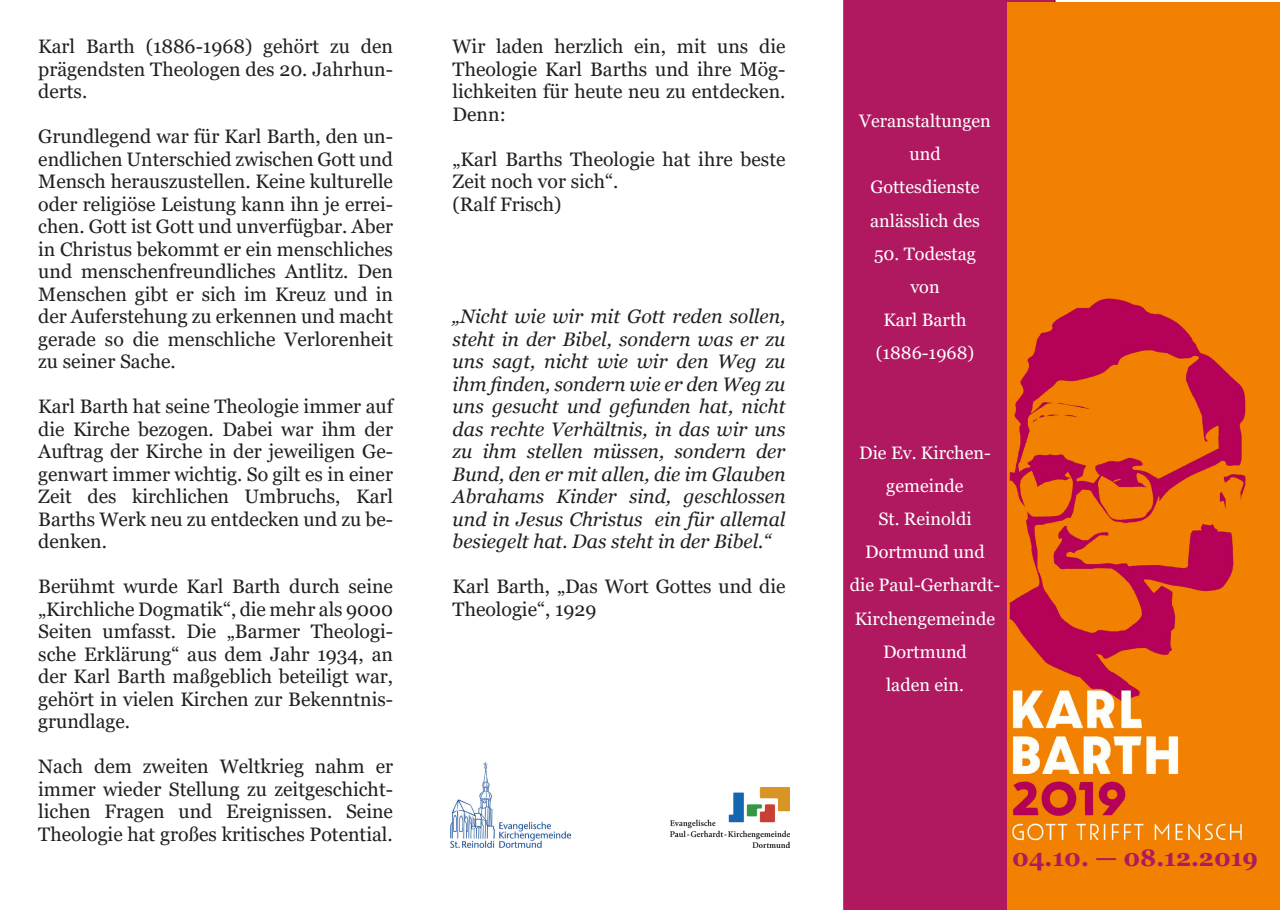
<style>
.page{position:relative;width:1280px;height:910px;background:#fff}
.page>*{position:absolute;margin:0;border:0;box-sizing:border-box;transform-origin:0 0}
.t1{font:700 24px "Georgia";color:#b01860}
.t2{font:19.5px/22.5px "Georgia";color:#231f20;text-align:justify}
.t3{font:italic 19.5px/22.5px "Georgia";color:#231f20;text-align:justify}
.t4{font:18px/33.2px "Georgia";color:#fff;text-align:center}
</style>
<div class="page">
<div style="left:843px;top:0;width:212px;height:910px;background:#b01860"></div>
<hr style="left:1055px;top:0;width:1px;height:595px;background:#231f20">
<img style="left:1008px;top:2px;width:272px;height:908px">
<img style="left:671px;top:787px;width:119px;height:60px">
<img style="left:451px;top:762px;width:119px;height:85px">
<p class="t2" style="left:38px;top:35px;width:356px">Karl Barth (1886-1968) gehört zu den prägendsten Theologen des 20. Jahrhun&shy;derts.</p>
<p class="t2" style="left:38px;top:125px;width:356px">Grundlegend war für Karl Barth, den un&shy;endlichen Unterschied zwischen Gott und Mensch herauszustellen. Keine kulturelle oder religiöse Leistung kann ihn je errei&shy;chen. Gott ist Gott und unverfügbar. Aber in Christus bekommt er ein menschliches und menschenfreundliches Antlitz. Den Menschen gibt er sich im Kreuz und in der Auferstehung zu erkennen und macht gerade so die menschliche Verlorenheit zu seiner Sache.</p>
<p class="t2" style="left:38px;top:396px;width:356px">Karl Barth hat seine Theologie immer auf die Kirche bezogen. Dabei war ihm der Auftrag der Kirche in der jeweiligen Ge&shy;genwart immer wichtig. So gilt es in einer Zeit des kirchlichen Umbruchs, Karl Barths Werk neu zu entdecken und zu be&shy;denken.</p>
<p class="t2" style="left:38px;top:576px;width:356px">Berühmt wurde Karl Barth durch seine „Kirchliche Dogmatik“, die mehr als 9000<br>Seiten umfasst. Die „Barmer Theologi&shy;sche Erklärung“ aus dem Jahr 1934, an der Karl Barth maßgeblich beteiligt war, gehört in vielen Kirchen zur Bekenntnis&shy;grundlage.</p>
<p class="t2" style="left:38px;top:756px;width:356px">Nach dem zweiten Weltkrieg nahm er immer wieder Stellung zu zeitgeschicht&shy;lichen Fragen und Ereignissen. Seine Theologie hat großes kritisches Potential.</p>
<p class="t2" style="left:453px;top:36px;width:334px">Wir laden herzlich ein, mit uns die Theologie Karl Barths und ihre Mög&shy;lichkeiten für heute neu zu entdecken.<br>Denn:</p>
<p class="t2" style="left:453px;top:148px;width:334px;text-align:left">„Karl Barths Theologie hat ihre beste<br>Zeit noch vor sich“.<br>(Ralf Frisch)</p>
<p class="t3" style="left:453px;top:305px;width:334px">„Nicht wie wir mit Gott reden sollen, steht in der Bibel, sondern was er zu uns sagt, nicht wie wir den Weg zu ihm finden, sondern wie er den Weg zu uns gesucht und gefunden hat, nicht das rechte Verhältnis, in das wir uns zu ihm stellen müssen, sondern der Bund, den er mit allen, die im Glauben Abrahams Kinder sind, geschlossen und in Jesus Christus ein für allemal besiegelt hat. Das steht in der Bibel.“</p>
<p class="t2" style="left:453px;top:576px;width:334px">Karl Barth, „Das Wort Gottes und die<br>Theologie“, 1929</p>
<p class="t4" style="left:859px;top:105px;width:133px">Veranstaltungen und<br>Gottesdienste anlässlich des</p>
<p class="t4" style="left:874px;top:237px;width:103px">50. Todestag von<br>Karl Barth (1886-1968)</p>
<p class="t4" style="left:850px;top:436px;width:152px">Die Ev. Kirchen&shy;gemeinde<br>St. Reinoldi<br>Dortmund und<br>die Paul-Gerhardt-<br>Kirchengemeinde<br>Dortmund<br>laden ein.</p>
<p class="t1" style="left:1012px;top:842px;width:247px">04.10. — 08.12.2019</p>
</div>
